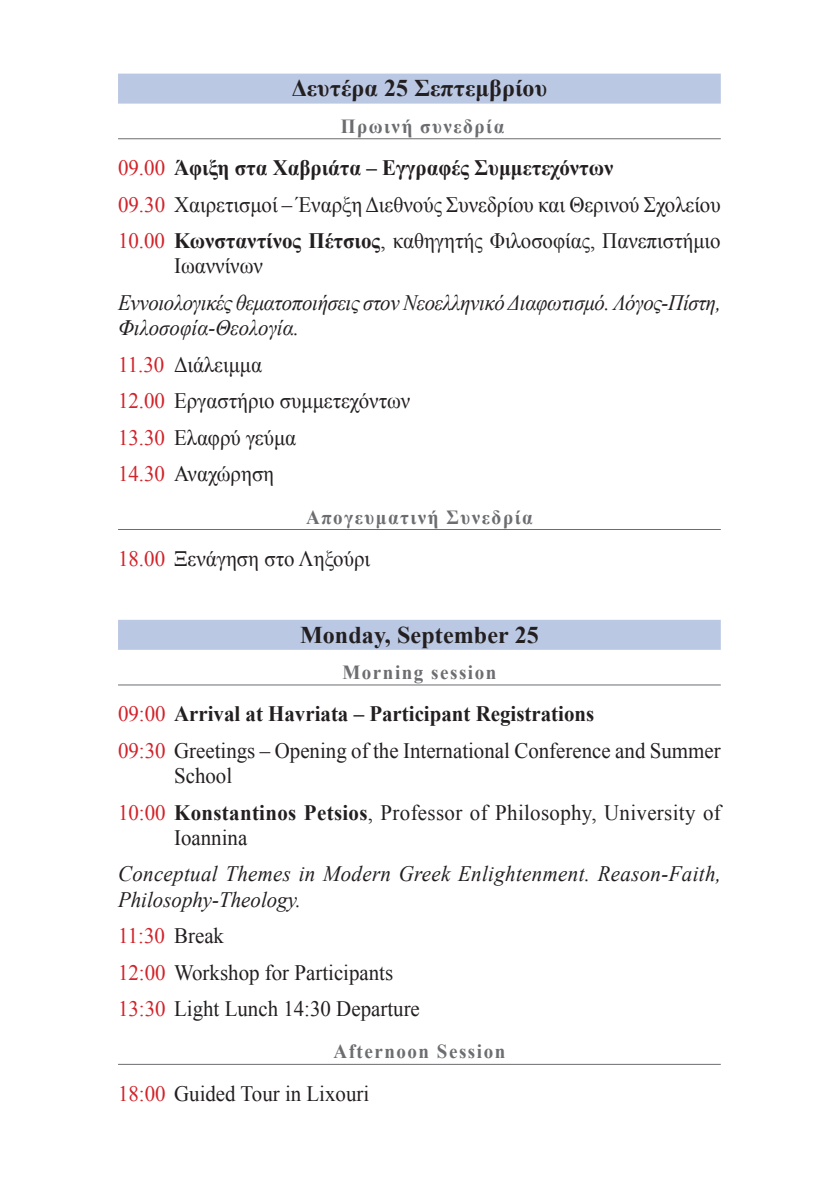
<style>
.page{position:relative;width:840px;height:1191px;background:#fff}
.page>*{position:absolute;margin:0;border:0;box-sizing:border-box;transform-origin:0 0}
.t1{font:700 24px "Times New Roman";letter-spacing:.005em;color:#231f20}
.t2{font:22px/36.6px "Times New Roman";color:#231f20;scale:.95 1}
.t3{font:italic 22px/25.2px "Times New Roman";color:#231f20;scale:.95 1}
.t4{font:700 20px "Times New Roman";letter-spacing:.08em;color:#6c6d70;scale:.95 1}
.s1{color:#d1232a}
.s2{font-weight:700}
</style>
<div class="page">
<div style="left:118px;top:74px;width:602px;height:30px;background:#bbc8e3"></div>
<hr style="left:118px;top:138px;width:602px;height:1px;background:#6c6d70">
<hr style="left:118px;top:529px;width:602px;height:1px;background:#6c6d70">
<div style="left:118px;top:620px;width:602px;height:30px;background:#bbc8e3"></div>
<hr style="left:118px;top:684px;width:602px;height:1px;background:#6c6d70">
<hr style="left:118px;top:1064px;width:602px;height:1px;background:#6c6d70">
<p class="t1" style="left:291px;top:72px;width:257px">Δευτέρα 25 Σεπτεμβρίου</p>
<p class="t4" style="left:340px;top:112px;width:173px">Πρωινή συνεδρία</p>
<p class="t2" style="left:118px;top:149px;width:635px"><span class="s1">09.00</span> <span class="s2">Άφιξη στα Χαβριάτα – Εγγραφές Συμμετεχόντων<br></span><span class="s1">09.30</span> Χαιρετισμοί – ΈναρξηΔιεθνούς Συνεδρίου και Θερινού Σχολείου<br><span class="s1">10.00</span> <span class="s2">Κωνσταντίνος Πέτσιος</span>, καθηγητής Φιλοσοφίας, Πανεπιστήμιο</p>
<p class="t2" style="left:174px;top:247px;width:95px">Ιωαννίνων</p>
<p class="t3" style="left:118px;top:289px;width:635px">Εννοιολογικές θεματοποιήσεις στον Νεοελληνικό Διαφωτισμό. Λόγος-Πίστη,<br>Φιλοσοφία-Θεολογία.</p>
<p class="t2" style="left:118px;top:346px;width:309px"><span class="s1">11.30</span> Διάλειμμα<br><span class="s1">12.00</span> Εργαστήριο συμμετεχόντων<br><span class="s1">13.30</span> Ελαφρύ γεύμα<br><span class="s1">14.30</span> Αναχώρηση</p>
<p class="t4" style="left:306px;top:503px;width:240px">Απογευματινή Συνεδρία</p>
<p class="t2" style="left:118px;top:540px;width:267px"><span class="s1">18.00</span> Ξενάγηση στο Ληξούρι</p>
<p class="t1" style="left:300px;top:618px;width:240px">Monday, September 25</p>
<p class="t4" style="left:342px;top:658px;width:163px">Morning session</p>
<p class="t2" style="left:118px;top:695px;width:635px"><span class="s1">09:00</span> <span class="s2">Arrival at Havriata – Participant Registrations<br></span><span class="s1">09:30</span> Greetings – Opening of the International Conference and Summer</p>
<p class="t2" style="left:118px;top:757px;width:635px;text-indent:56px">School<br><span class="s1">10:00</span> <span class="s2">Konstantinos Petsios</span>, Professor of Philosophy, University of</p>
<p class="t2" style="left:174px;top:818px;width:78px">Ioannina</p>
<p class="t3" style="left:118px;top:861px;width:636px">Conceptual Themes in Modern Greek Enlightenment. Reason-Faith,<br>Philosophy-Theology.</p>
<p class="t2" style="left:118px;top:917px;width:319px"><span class="s1">11:30</span> Break<br><span class="s1">12:00</span> Workshop for Participants<br><span class="s1">13:30</span> Light Lunch 14:30 Departure</p>
<p class="t4" style="left:333px;top:1038px;width:182px">Afternoon Session</p>
<p class="t2" style="left:118px;top:1074px;width:266px"><span class="s1">18:00</span> Guided Tour in Lixouri</p>
</div>
